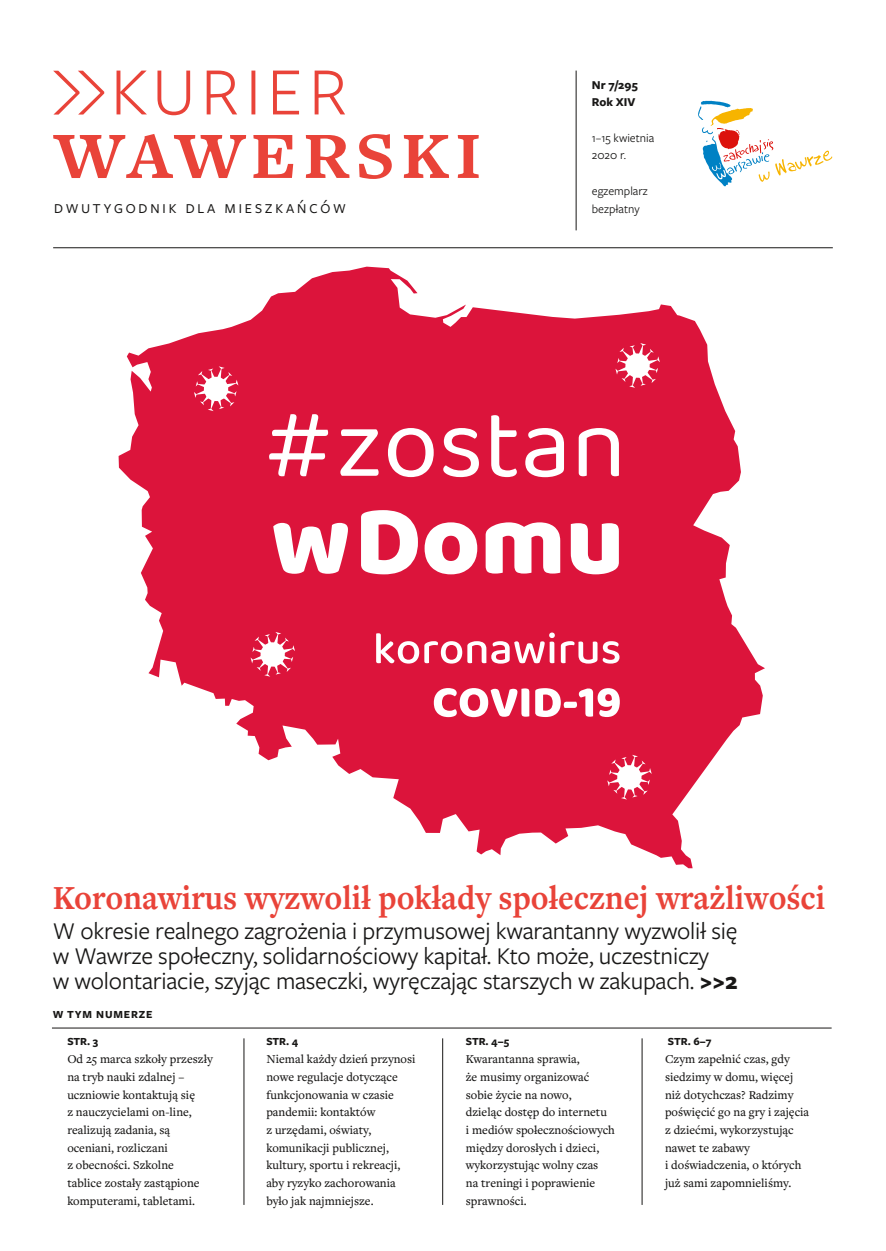
<style>
.page{position:relative;width:886px;height:1251px;background:#fff}
.page>*{position:absolute;margin:0;border:0;box-sizing:border-box;transform-origin:0 0}
.t1{font:700 35px "Freight Text Pro";color:#e94339;scale:.93 1}
.t2{font:25px/25px "Freight Sans Pro";letter-spacing:-.01em;color:#181716}
.t3{font:18.75px "Freight Sans Pro";letter-spacing:.12em;color:#181716}
.t4{font:500 12.5px/17.8px "Freight Text Pro";color:#181716}
.t5{font:12.5px/17.8px "Freight Sans Pro";color:#181716}
.t6{font:700 12.5px/17.8px "Freight Sans Pro";color:#181716}
.t7{font:700 11.25px "Freight Sans Pro";letter-spacing:.035em;color:#181716}
.t8{font:700 11.25px "Freight Sans Pro";letter-spacing:.075em;color:#181716}
.s1{font-weight:700}
</style>
<div class="page">
<svg style="left:119px;top:267px;width:646px;height:601px;fill:#dc143b"></svg>
<svg style="left:607px;top:755px;width:45px;height:44px"></svg>
<svg style="left:251px;top:632px;width:44px;height:45px"></svg>
<svg style="left:194px;top:366px;width:44px;height:45px"></svg>
<svg style="left:615px;top:343px;width:45px;height:45px"></svg>
<svg style="left:269px;top:414px;width:350px;height:63px"></svg>
<svg style="left:273px;top:510px;width:346px;height:64px"></svg>
<svg style="left:376px;top:632px;width:243px;height:32px"></svg>
<svg style="left:434px;top:688px;width:186px;height:29px"></svg>
<svg style="left:698px;top:101px;width:134px;height:85px"></svg>
<hr style="left:53px;top:247px;width:780px;height:1px;background:#181716">
<hr style="left:576px;top:71px;width:1px;height:159px;background:#181716">
<hr style="left:442px;top:1038px;width:1px;height:167px;background:#181716">
<hr style="left:244px;top:1038px;width:1px;height:167px;background:#181716">
<hr style="left:642px;top:1038px;width:1px;height:167px;background:#181716">
<hr style="left:52px;top:1028px;width:779px;height:1px;background:#181716">
<svg style="left:53px;top:134px;width:426px;height:45px"></svg>
<svg style="left:117px;top:71px;width:228px;height:44px"></svg>
<svg style="left:53px;top:71px;width:51px;height:44px"></svg>
<h3 class="t3" style="left:54px;top:194px;width:294px">Dwutygodnik dla mieszkańców</h3>
<p class="t6" style="left:592px;top:75px;width:47px">Nr 7/295<br>Rok XIV</p>
<p class="t5" style="left:592px;top:128px;width:64px">1–15 kwietnia<br>2020 r.</p>
<p class="t5" style="left:592px;top:181px;width:58px">egzemplarz bezpłatny</p>
<h1 class="t1" style="left:53px;top:874px;width:832px">Koronawirus wyzwolił pokłady społecznej wrażliwości</h1>
<h2 class="t2" style="left:53px;top:917px;width:686px">W okresie realnego zagrożenia i przymusowej kwarantanny wyzwolił się w Wawrze społeczny, solidarnościowy kapitał. Kto może, uczestniczy<br>w wolontariacie, szyjąc maseczki, wyręczając starszych w zakupach. <span class="s1">&gt;&gt;2</span></h2>
<p class="t8" style="left:53px;top:1006px;width:101px">W TYM NUMERZE</p>
<p class="t7" style="left:67px;top:1034px;width:32px">STR. 3</p>
<p class="t4" style="left:67px;top:1050px;width:147px">Od 25 marca szkoły przeszły na tryb nauki zdalnej – uczniowie kontaktują się<br>z nauczycielami on-line, realizują zadania, są oceniani, rozliczani<br>z obecności. Szkolne<br>tablice zostały zastąpione komputerami, tabletami.</p>
<p class="t7" style="left:266px;top:1034px;width:33px">STR. 4</p>
<p class="t4" style="left:266px;top:1050px;width:151px">Niemal każdy dzień przynosi nowe regulacje dotyczące funkcjonowania w czasie pandemii: kontaktów<br>z urzędami, oświaty, komunikacji publicznej, kultury, sportu i rekreacji, aby ryzyko zachorowania było jak najmniejsze.</p>
<p class="t7" style="left:466px;top:1034px;width:45px">STR. 4–5</p>
<p class="t4" style="left:466px;top:1050px;width:151px">Kwarantanna sprawia,<br>że musimy organizować sobie życie na nowo,<br>dzieląc dostęp do internetu<br>i mediów społecznościowych między dorosłych i dzieci, wykorzystując wolny czas<br>na treningi i poprawienie sprawności.</p>
<p class="t7" style="left:668px;top:1034px;width:45px">STR. 6–7</p>
<p class="t4" style="left:665px;top:1050px;width:146px">Czym zapełnić czas, gdy siedzimy w domu, więcej niż dotychczas? Radzimy poświęcić go na gry i zajęcia z dziećmi, wykorzystując nawet te zabawy<br>i doświadczenia, o których już sami zapomnieliśmy.</p>
</div>
